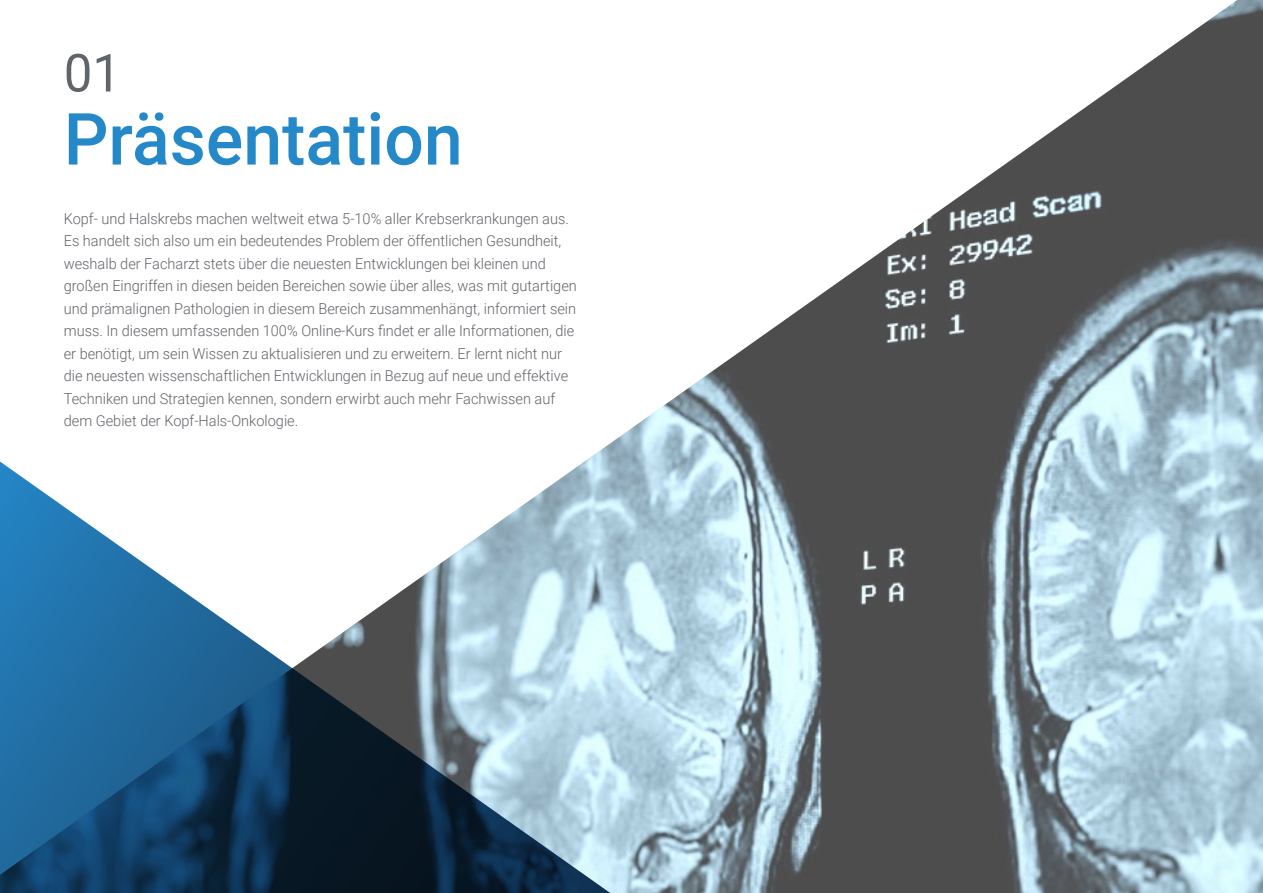
<style>
.page{position:relative;width:1263px;height:893px;background:#fff}
.page>*{position:absolute;margin:0;border:0;box-sizing:border-box;transform-origin:0 0}
.t1{font:500 72px "Roboto";color:#2488c9}
.t2{font:52.5px "Roboto";color:#61646a}
.t3{font:300 15px/22.5px "Roboto";color:#61646a}
</style>
<div class="page">
<img style="left:607px;top:0;width:656px;height:893px">
<svg style="left:0;top:446px;width:640px;height:447px"></svg>
<h2 class="t2" style="left:64px;top:36px;width:59px">01</h2>
<h1 class="t1" style="left:64px;top:89px;width:400px">Präsentation</h1>
<p class="t3" style="left:64px;top:207px;width:514px">Kopf- und Halskrebs machen weltweit etwa 5-10% aller Krebserkrankungen aus.<br>Es handelt sich also um ein bedeutendes Problem der öffentlichen Gesundheit, weshalb der Facharzt stets über die neuesten Entwicklungen bei kleinen und großen Eingriffen in diesen beiden Bereichen sowie über alles, was mit gutartigen und prämalignen Pathologien in diesem Bereich zusammenhängt, informiert sein muss. In diesem umfassenden 100% Online-Kurs findet er alle Informationen, die er benötigt, um sein Wissen zu aktualisieren und zu erweitern. Er lernt nicht nur die neuesten wissenschaftlichen Entwicklungen in Bezug auf neue und effektive Techniken und Strategien kennen, sondern erwirbt auch mehr Fachwissen auf dem Gebiet der Kopf-Hals-Onkologie.</p>
</div>
